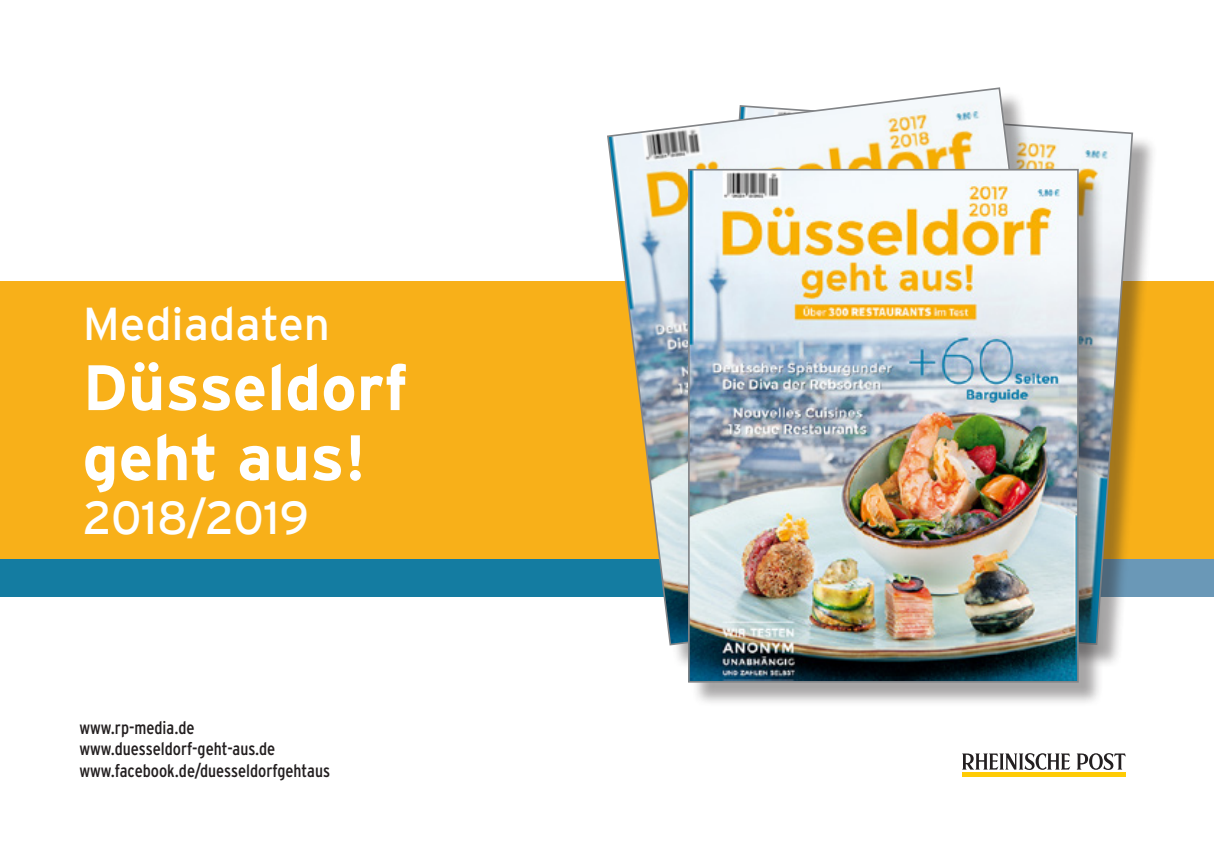
<style>
.page{position:relative;width:1214px;height:862px;background:#fff}
.page>*{position:absolute;margin:0;border:0;box-sizing:border-box;transform-origin:0 0}
.t1{font:700 64px/70px "Interstate";color:#fff}
.t2{font:46px "Interstate";color:#fff}
.t3{font:condensed 18px/21.6px "Interstate";color:#231f20}
</style>
<div class="page">
<div style="left:0;top:281px;width:1213px;height:289px;background:#f8b019"></div>
<div style="left:0;top:559px;width:686px;height:38px;background:#147ca1"></div>
<div style="left:870px;top:559px;width:343px;height:38px;background:#6a98b7"></div>
<div style="left:707px;top:109px;width:449px;height:560px;background:#231f20;opacity:.4"></div>
<svg style="left:1086px;top:109px;width:47px;height:537px"></svg>
<svg style="left:607px;top:87px;width:456px;height:559px"></svg>
<div style="left:691px;top:172px;width:412px;height:536px;background:#231f20;opacity:.4"></div>
<img style="left:691px;top:172px;width:384px;height:507px">
<div style="left:688px;top:169px;width:390px;height:513px;border:2px solid #828487"></div>
<hr style="left:962px;top:773px;width:163px;height:4px;background:#ffcb05">
<svg style="left:962px;top:753px;width:108px;height:17px"></svg>
<svg style="left:1076px;top:753px;width:49px;height:17px"></svg>
<h2 class="t2" style="left:83px;top:298px;width:249px">Mediadaten</h2>
<h1 class="t1" style="left:83px;top:352px;width:326px">Düsseldorf geht aus!</h1>
<h2 class="t2" style="left:83px;top:492px;width:228px">2018/2019</h2>
<p class="t3" style="left:79px;top:716px;width:252px">www.rp-media.de www.duesseldorf-geht-aus.de www.facebook.de/duesseldorfgehtaus</p>
</div>
